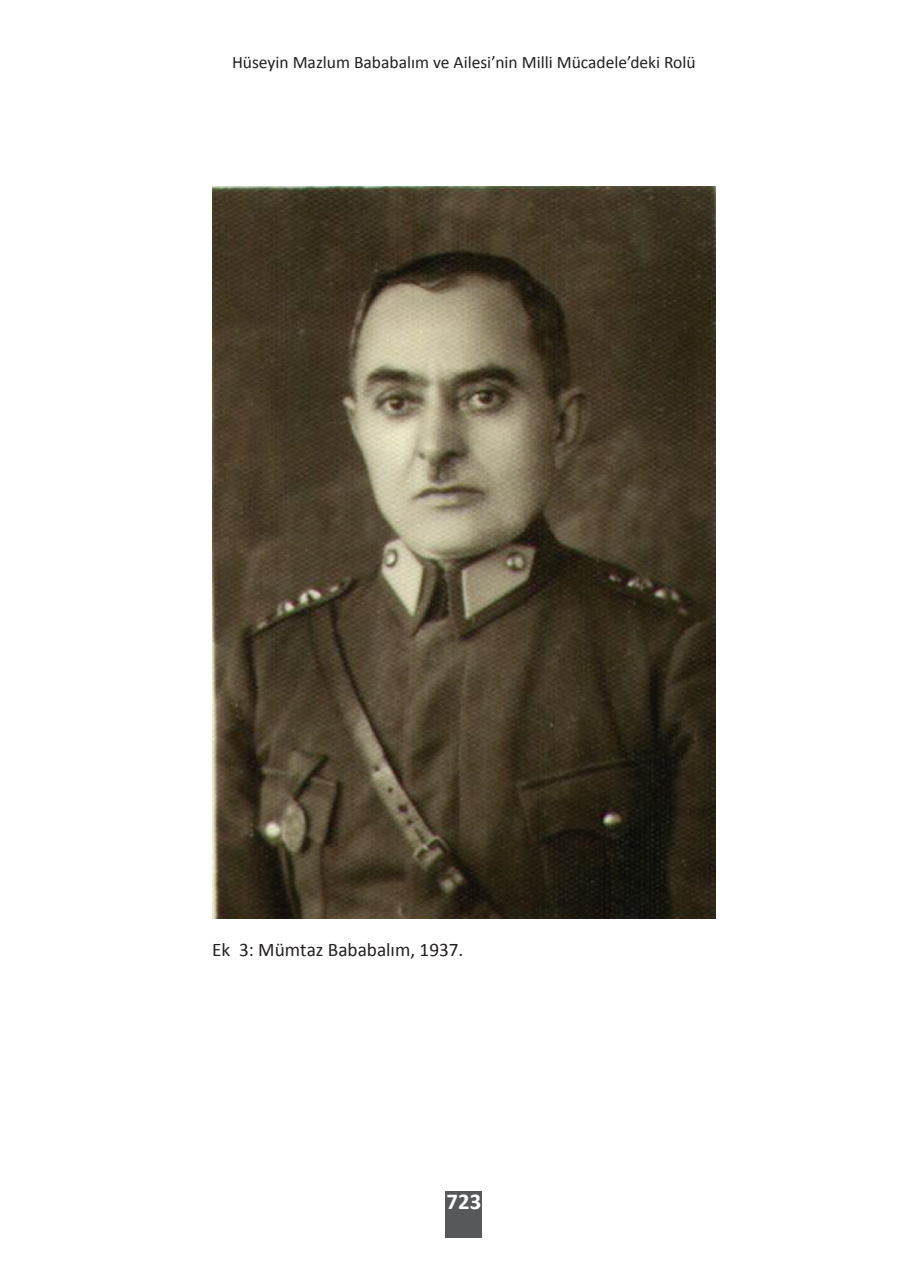
<style>
.page{position:relative;width:903px;height:1275px;background:#fff}
.page>*{position:absolute;margin:0;border:0;box-sizing:border-box;transform-origin:0 0}
.t1{font:700 22.75px "Calibri";color:#fff}
.t2{font:19.25px "Calibri";color:#231f20}
.t3{font:17.5px "Calibri";color:#231f20}
</style>
<div class="page">
<div style="left:446px;top:1191px;width:36px;height:47px;background:#57585a"></div>
<img style="left:212px;top:186px;width:504px;height:732px">
<p class="t3" style="left:232px;top:51px;width:465px">Hüseyin Mazlum Bababalım ve Ailesi’nin Milli Mücadele’deki Rolü</p>
<p class="t2" style="left:212px;top:938px;width:253px">Ek 3: Mümtaz Bababalım, 1937.</p>
<h1 class="t1" style="left:447px;top:1186px;width:36px">723</h1>
</div>
